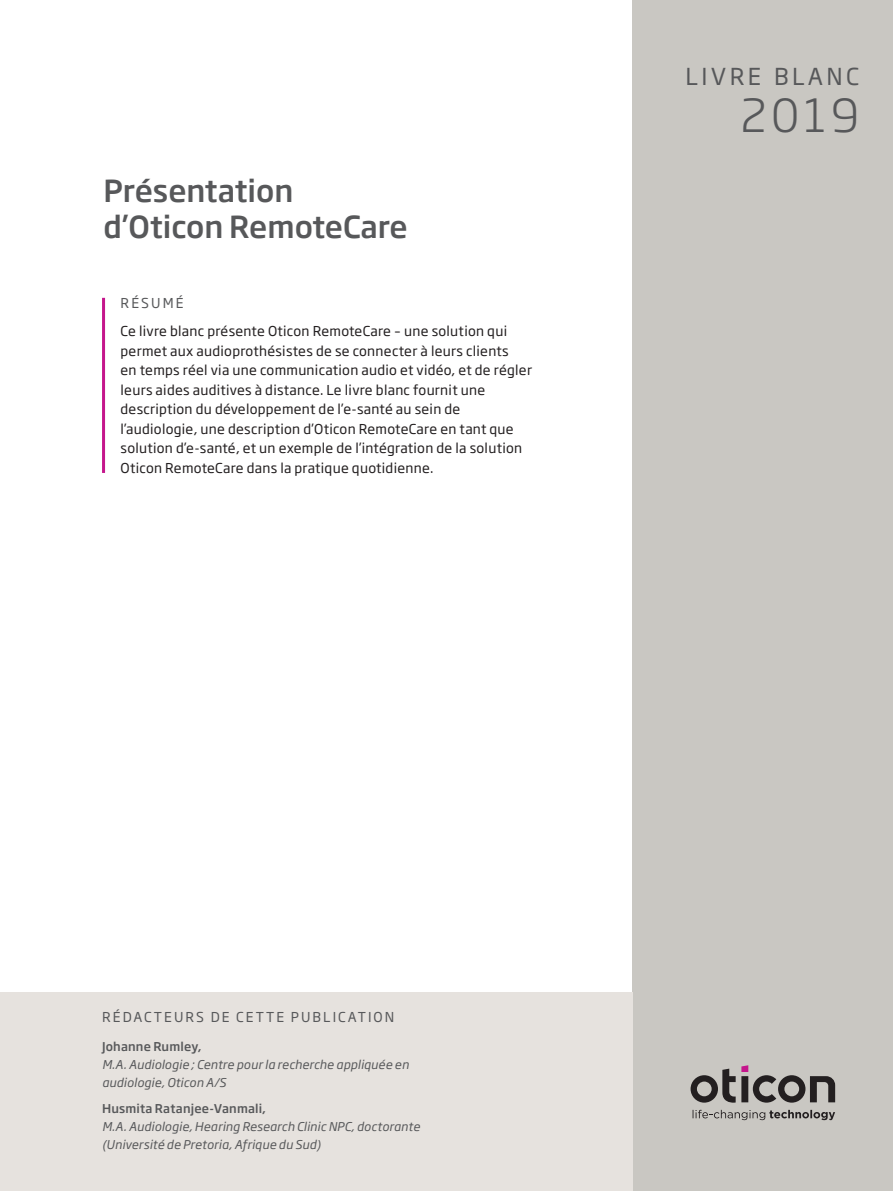
<style>
.page{position:relative;width:893px;height:1191px;background:#fff}
.page>*{position:absolute;margin:0;border:0;box-sizing:border-box;transform-origin:0 0}
.t1{font:300 45px "Soho Gothic Pro";color:#57585a}
.t2{font:500 30px/36px "Soho Gothic Pro";color:#57585a}
.t3{font:23.1px "Soho Gothic Pro";letter-spacing:.145em;color:#57585a}
.t4{font:13.5px/19.5px "Soho Gothic Pro";letter-spacing:.02em;color:#231f20}
.t5{font:13.5px "Soho Gothic Pro";letter-spacing:.155em;color:#57585a}
.t6{font:italic 12px/18px "Soho Gothic Pro";letter-spacing:.01em;color:#57585a}
.t7{font:500 12px "Soho Gothic Pro";letter-spacing:.015em;color:#57585a}
</style>
<div class="page">
<div style="left:633px;top:0;width:260px;height:1191px;background:#c9c7c2"></div>
<div style="left:0;top:992px;width:633px;height:199px;background:#e6e2de"></div>
<svg style="left:691px;top:1065px;width:144px;height:37px"></svg>
<svg style="left:693px;top:1109px;width:142px;height:11px"></svg>
<hr style="left:102px;top:298px;width:3px;height:175px;background:#c5168c">
<h2 class="t2" style="left:104px;top:171px;width:306px">Présentation d’Oticon RemoteCare</h2>
<p class="t5" style="left:121px;top:293px;width:64px">RÉSUMÉ</p>
<p class="t4" style="left:121px;top:321px;width:413px">Ce livre blanc présente Oticon RemoteCare – une solution qui permet aux audioprothésistes de se connecter à leurs clients<br>en temps réel via une communication audio et vidéo, et de régler leurs aides auditives à distance. Le livre blanc fournit une description du développement de l’e-santé au sein de l’audiologie, une description d’Oticon RemoteCare en tant que solution d’e-santé, et un exemple de l’intégration de la solution Oticon RemoteCare dans la pratique quotidienne.</p>
<h3 class="t3" style="left:686px;top:59px;width:175px">LIVRE BLANC</h3>
<h1 class="t1" style="left:740px;top:80px;width:120px">2019</h1>
<p class="t5" style="left:102px;top:1006px;width:294px">RÉDACTEURS DE CETTE PUBLICATION</p>
<p class="t7" style="left:102px;top:1037px;width:101px">Johanne Rumley,</p>
<p class="t6" style="left:102px;top:1054px;width:308px">M.A. Audiologie ; Centre pour la recherche appliquée en audiologie, Oticon A/S</p>
<p class="t7" style="left:102px;top:1099px;width:165px">Husmita Ratanjee-Vanmali,</p>
<p class="t6" style="left:102px;top:1117px;width:319px">M.A. Audiologie, Hearing Research Clinic NPC, doctorante (Université de Pretoria, Afrique du Sud)</p>
</div>
